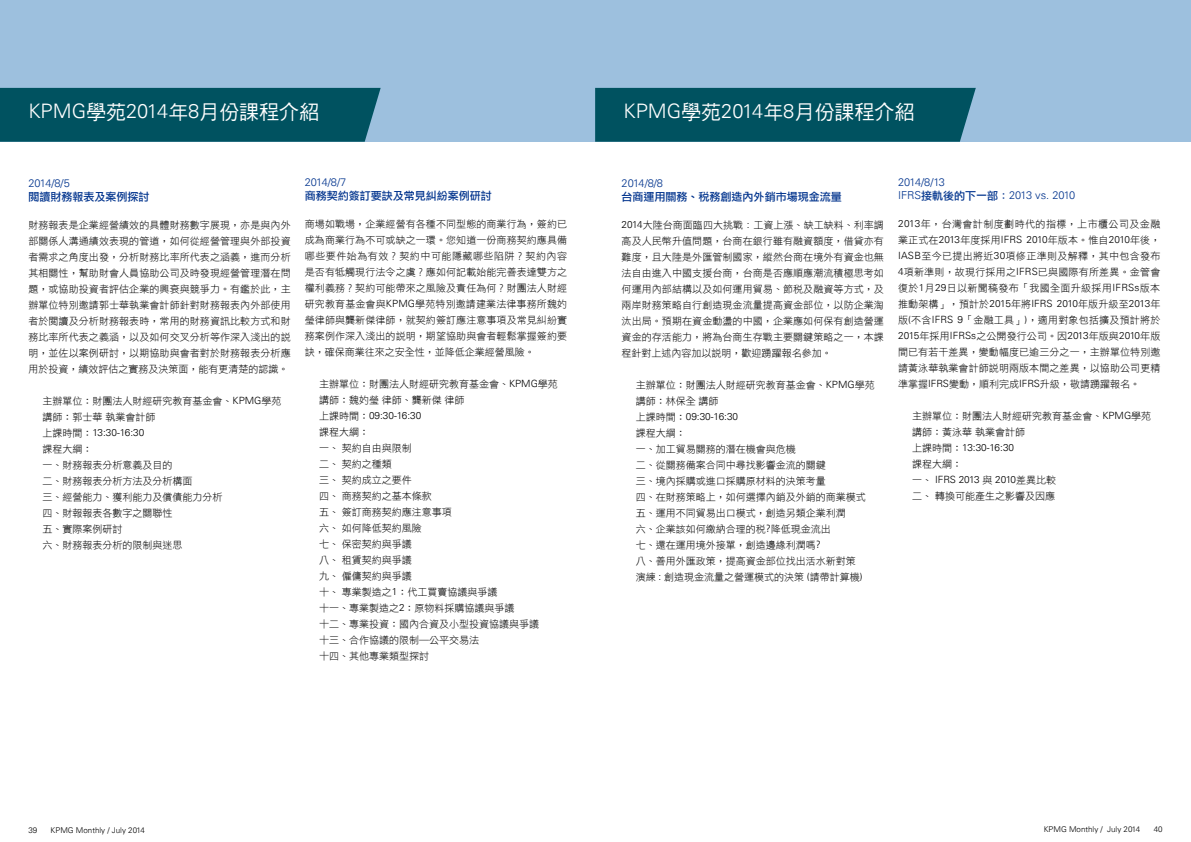
<style>
.page{position:relative;width:1191px;height:842px;background:#fff}
.page>*{position:absolute;margin:0;border:0;box-sizing:border-box;transform-origin:0 0}
.t1{font:300 20px "Univers 45";color:#fff}
.t2{font:300 11px/13.2px "Univers 45";letter-spacing:-.05em;color:#00338d}
.t3{font:11px "DF Li Hei Md WIN BF";color:#00338d}
.t4{font:10px/16px "DF Hei Lt HK BF";color:#000}
.t5{font:300 10px "Univers 45";color:#000}
.t6{font:300 10px "Univers 45";letter-spacing:-.02em;color:#000}
.t7{font:300 8px "Univers 45";color:#000}
.s1{font-family:"DF Hei Md HK BF";font-weight:400}
.s2{font-family:"Univers 45";font-weight:300}
.s3{font-family:"DF Hei Lt HK BF";font-weight:400}
.s4{font-family:"DF Li Hei Md WIN BF";font-weight:400}
</style>
<div class="page">
<div style="left:0;top:0;width:1191px;height:142px;background:#9dc0de"></div>
<div style="left:0;top:88px;width:381px;height:54px;background:#005260"></div>
<div style="left:595px;top:88px;width:380px;height:54px;background:#005260"></div>
<h1 class="t1" style="left:28px;top:99px;width:292px">KPMG<span class="s1">學苑</span>2014<span class="s1">年</span>8<span class="s1">月份課程介紹</span></h1>
<p class="t2" style="left:28px;top:176px;width:43px">2014/8/5</p>
<p class="t3" style="left:28px;top:191px;width:123px">閱讀財務報表及案例探討</p>
<p class="t4" style="left:28px;top:217px;width:264px;text-align:justify">財務報表是企業經營績效的具體財務數字展現，亦是與內外部關係人溝通績效表現的管道，如何從經營管理與外部投資者需求之角度出發，分析財務比率所代表之涵義，進而分析其相關性，幫助財會人員協助公司及時發現經營管理潛在問題，或協助投資者評估企業的興衰與競爭力。有鑑於此，主辦單位特別邀請郭士華執業會計師針對財務報表內外部使用者於閱讀及分析財務報表時，常用的財務資訊比較方式和財務比率所代表之義涵，以及如何交叉分析等作深入淺出的說明，並佐以案例研討，以期協助與會者對於財務報表分析應用於投資，績效評估之實務及決策面，能有更清楚的認識。</p>
<p class="t4" style="left:43px;top:393px;width:240px">主辦單位：財團法人財經研究教育基金會、<span class="s2">KPMG</span>學苑講師：郭士華執業會計師</p>
<p class="t5" style="left:43px;top:427px;width:103px"><span class="s3">上課時間：</span>13:30-16:30</p>
<p class="t4" style="left:43px;top:441px;width:182px">課程大綱：<br>一、財務報表分析意義及目的<br>二、財務報表分析方法及分析構面<br>三、經營能力、獲利能力及償債能力分析四、財報報表各數字之關聯性<br>五、實際案例研討<br>六、財務報表分析的限制與迷思</p>
<p class="t2" style="left:305px;top:176px;width:43px">2014/8/7</p>
<p class="t3" style="left:305px;top:190px;width:188px">商務契約簽訂要訣及常見糾紛案例研討</p>
<p class="t4" style="left:305px;top:216px;width:264px;text-align:justify">商場如戰場，企業經營有各種不同型態的商業行為，簽約已成為商業行為不可或缺之一環。您知道一份商務契約應具備哪些要件始為有效？契約中可能隱藏哪些陷阱？契約內容是否有牴觸現行法令之虞？應如何記載始能完善表達雙方之權利義務？契約可能帶來之風險及責任為何？財團法人財經研究教育基金會與<span class="s2">KPMG</span>學苑特別邀請建業法律事務所魏妁瑩律師與龔新傑律師，就契約簽訂應注意事項及常見糾紛實務案例作深入淺出的說明，期望協助與會者輕鬆掌握簽約要訣，確保商業往來之安全性，並降低企業經營風險。</p>
<p class="t4" style="left:319px;top:376px;width:240px">主辦單位：財團法人財經研究教育基金會、<span class="s2">KPMG</span>學苑講師：魏妁瑩律師、龔新傑律師</p>
<p class="t5" style="left:319px;top:410px;width:104px"><span class="s3">上課時間：</span>09:30-16:30</p>
<p class="t4" style="left:319px;top:424px;width:221px">課程大綱：<br>一、契約自由與限制<br>二、契約之種類<br>三、契約成立之要件<br>四、商務契約之基本條款<br>五、簽訂商務契約應注意事項<br>六、如何降低契約風險<br>七、保密契約與爭議<br>八、租賃契約與爭議<br>九、僱傭契約與爭議<br>十、專業製造之<span class="s2">1</span>：代工買賣協議與爭議<br>十一、專業製造之<span class="s2">2</span>：原物料採購協議與爭議<br>十二、專業投資：國內合資及小型投資協議與爭議十三、合作協議的限制―公平交易法<br>十四、其他專業類型探討</p>
<h1 class="t1" style="left:623px;top:99px;width:292px">KPMG<span class="s1">學苑</span>2014<span class="s1">年</span>8<span class="s1">月份課程介紹</span></h1>
<p class="t2" style="left:621px;top:176px;width:43px">2014/8/8</p>
<p class="t3" style="left:621px;top:191px;width:221px">台商運用關務、稅務創造內外銷市場現金流量</p>
<p class="t4" style="left:621px;top:217px;width:264px;text-align:justify"><span class="s2">2014</span>大陸台商面臨四大挑戰 <span class="s2">:</span> 工資上漲、缺工缺料、利率調高及人民幣升值問題，台商在銀行雖有融資額度，借貸亦有難度，且大陸是外匯管制國家，縱然台商在境外有資金也無法自由進入中國支援台商，台商是否應順應潮流積極思考如何運用內部結構以及如何運用貿易、節稅及融資等方式，及兩岸財務策略自行創造現金流量提高資金部位，以防企業淘汰出局。預期在資金動盪的中國，企業應如何保有創造營運資金的存活能力，將為台商生存戰主要關鍵策略之一，本課程針對上述內容加以說明，歡迎踴躍報名參加。</p>
<p class="t4" style="left:636px;top:377px;width:240px">主辦單位：財團法人財經研究教育基金會、<span class="s2">KPMG</span>學苑講師：林保全講師</p>
<p class="t5" style="left:636px;top:411px;width:104px"><span class="s3">上課時間：</span>09:30-16:30</p>
<p class="t4" style="left:636px;top:425px;width:231px">課程大綱：<br>一、加工貿易關務的潛在機會與危機<br>二、從關務備案合同中尋找影響金流的關鍵<br>三、境內採購或進口採購原材料的決策考量<br>四、在財務策略上，如何選擇內銷及外銷的商業模式五、運用不同貿易出口模式，創造另類企業利潤<br>六、企業該如何繳納合理的稅<span class="s2">?</span>降低現金流出<br>七、還在運用境外接單，創造邊緣利潤嗎<span class="s2">?<br></span>八、善用外匯政策，提高資金部位找出活水新對策演練 <span class="s2">:</span> 創造現金流量之營運模式的決策 <span class="s2">(</span>請帶計算機<span class="s2">)</span></p>
<p class="t2" style="left:898px;top:176px;width:179px">2014/8/13<br>IFRS<span class="s4">接軌後的下一部：</span>2013 vs. 2010</p>
<p class="t4" style="left:898px;top:216px;width:264px;text-align:justify"><span class="s2">2013</span>年，台灣會計制度劃時代的指標，上市櫃公司及金融業正式在<span class="s2">2013</span>年度採用<span class="s2">IFRS 2010</span>年版本。惟自<span class="s2">2010</span>年後，<span class="s2">IASB</span>至今已提出將近<span class="s2">30</span>項修正準則及解釋，其中包含發布<span class="s2">4</span>項新準則，故現行採用之<span class="s2">IFRS</span>已與國際有所差異。金管會復於<span class="s2">1</span>月<span class="s2">29</span>日以新聞稿發布「我國全面升級採用<span class="s2">IFRSs</span>版本推動架構」，預計於<span class="s2">2015</span>年將<span class="s2">IFRS 2010</span>年版升級至<span class="s2">2013</span>年版<span class="s2">(</span>不含<span class="s2">IFRS 9</span>「金融工具」<span class="s2">)</span>，適用對象包括擴及預計將於</p>
<p class="t5" style="left:898px;top:330px;width:264px">2015<span class="s3">年採用</span>IFRSs<span class="s3">之公開發行公司。因</span>2013<span class="s3">年版與</span>2010<span class="s3">年版</span></p>
<p class="t4" style="left:898px;top:344px;width:264px;text-align:justify">間已有若干差異，變動幅度已逾三分之一，主辦單位特別邀請黃泳華執業會計師說明兩版本間之差異，以協助公司更精準掌握<span class="s2">IFRS</span>變動，順利完成<span class="s2">IFRS</span>升級，敬請踴躍報名。</p>
<p class="t4" style="left:912px;top:408px;width:240px">主辦單位：財團法人財經研究教育基金會、<span class="s2">KPMG</span>學苑講師：黃泳華執業會計師</p>
<p class="t5" style="left:912px;top:442px;width:103px"><span class="s3">上課時間：</span>13:30-16:30</p>
<p class="t4" style="left:912px;top:456px;width:51px">課程大綱：</p>
<p class="t6" style="left:912px;top:474px;width:145px"><span class="s3">一、</span> IFRS 2013 <span class="s3">與</span> 2010<span class="s3">差異比較</span></p>
<p class="t4" style="left:912px;top:488px;width:144px">二、轉換可能產生之影響及因應</p>
<p class="t7" style="left:28px;top:825px;width:10px">39</p>
<p class="t7" style="left:51px;top:825px;width:96px">KPMG Monthly / July 2014</p>
<p class="t7" style="left:1043px;top:824px;width:98px">KPMG Monthly / July 2014</p>
<p class="t7" style="left:1153px;top:824px;width:10px">40</p>
</div>
